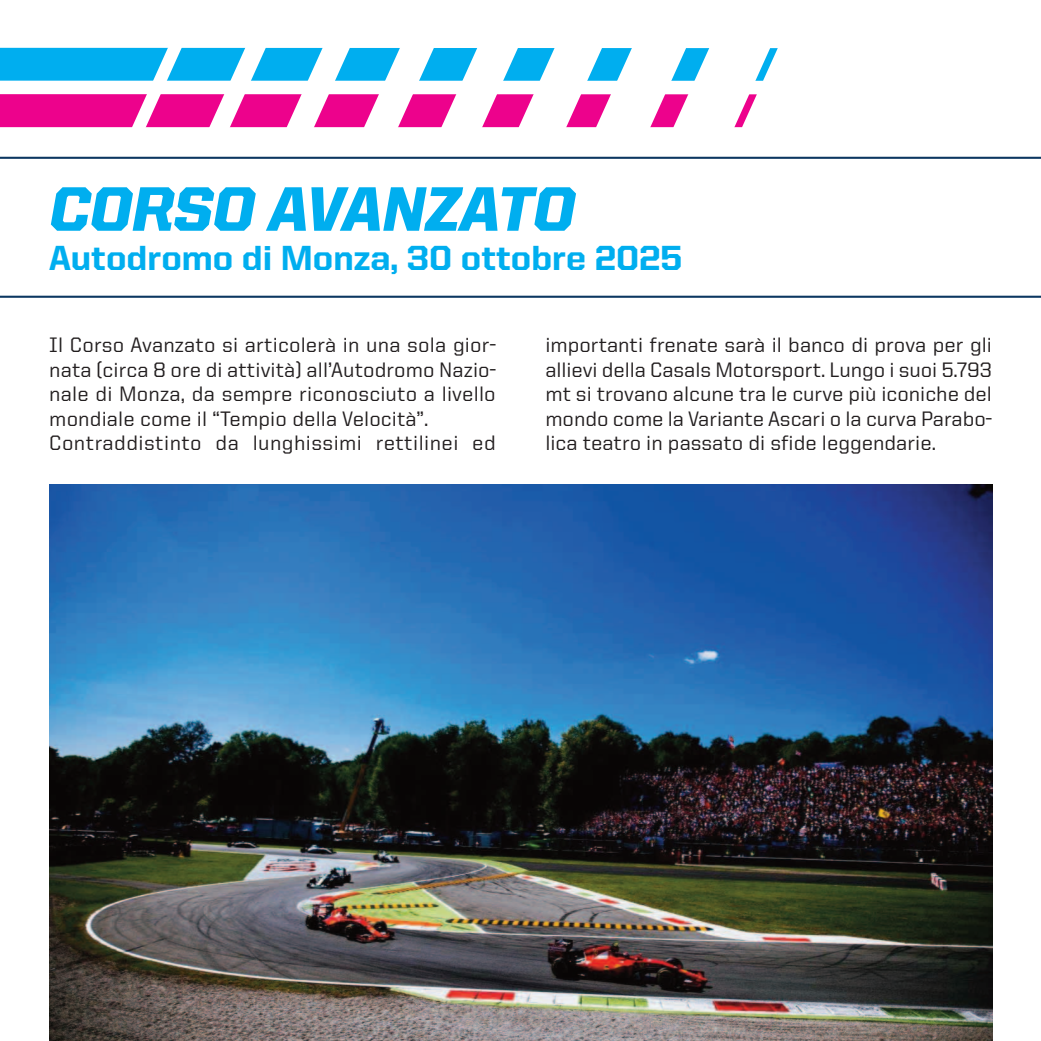
<style>
.page{position:relative;width:1041px;height:1041px;background:#fff}
.page>*{position:absolute;margin:0;border:0;box-sizing:border-box;transform-origin:0 0}
.t1{font:900 63px "United Italic Reg";letter-spacing:-.01em;color:#00aeef}
.t2{font:800 35px "United Sans Reg";color:#00aeef}
.t3{font:500 21px/24.5px "United Sans Reg";letter-spacing:.005em;color:#231f20}
</style>
<div class="page">
<img style="left:50px;top:484px;width:942px;height:557px">
<hr style="left:0;top:157px;width:1041px;height:2px;background:#0c3761">
<hr style="left:0;top:296px;width:1041px;height:2px;background:#0c3761">
<svg style="left:0;top:47px;width:778px;height:34px"></svg>
<svg style="left:0;top:94px;width:757px;height:34px"></svg>
<h1 class="t1" style="left:49px;top:187px;width:527px">CORSO AVANZATO</h1>
<h2 class="t2" style="left:49px;top:246px;width:635px">Autodromo di Monza, 30 ottobre 2025</h2>
<p class="t3" style="left:49px;top:334px;width:448px">Il Corso Avanzato si articolerà in una sola gior&shy;nata (circa 8 ore di attività) all’Autodromo Nazio&shy;nale di Monza, da sempre riconosciuto a livello mondiale come il “Tempio della Velocità”.<br>Contraddistinto da lunghissimi rettilinei ed</p>
<p class="t3" style="left:545px;top:334px;width:448px;text-align:justify">importanti frenate sarà il banco di prova per gli allievi della Casals Motorsport. Lungo i suoi 5.793 mt si trovano alcune tra le curve più iconiche del mondo come la Variante Ascari o la curva Parabo&shy;lica teatro in passato di sfide leggendarie.</p>
</div>
